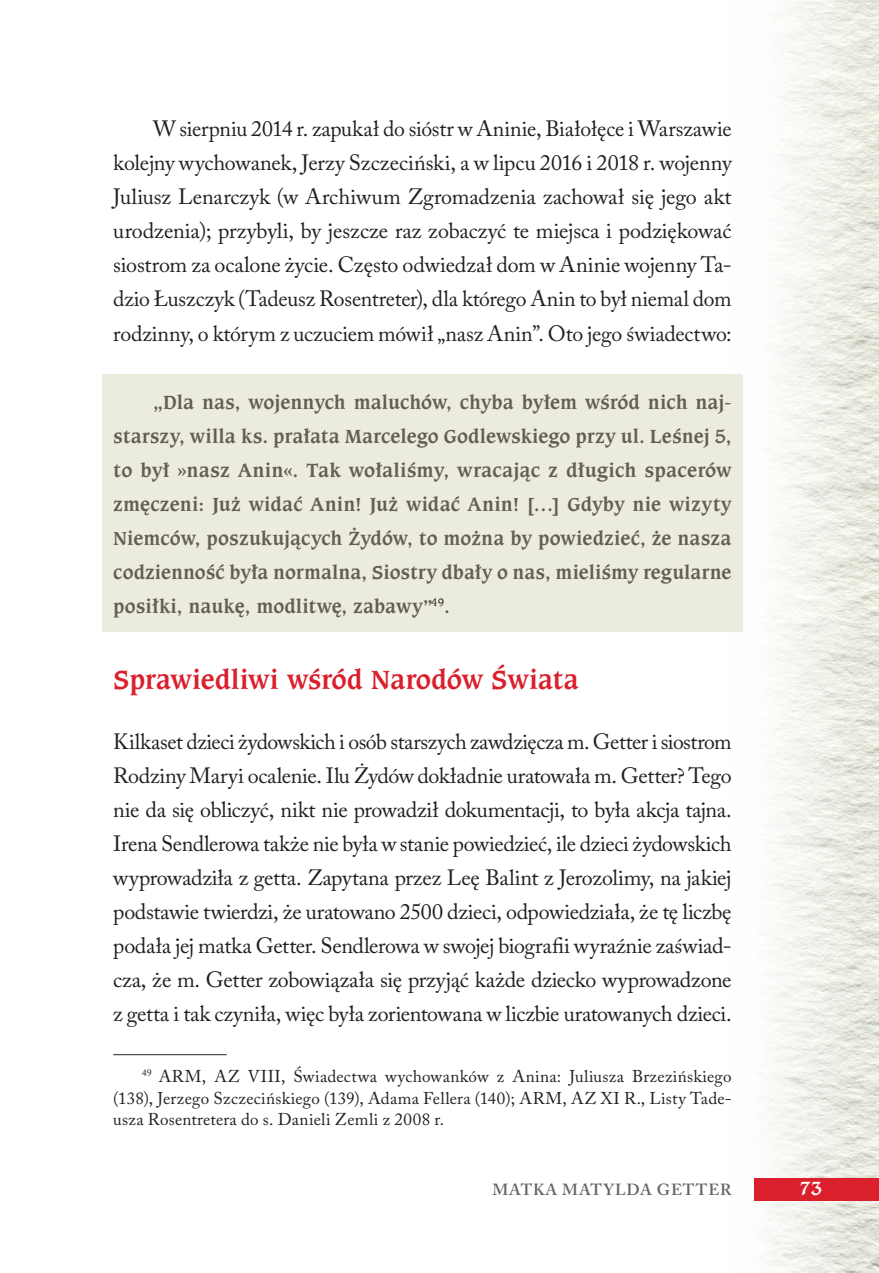
<style>
.page{position:relative;width:879px;height:1273px;background:#fff}
.page>*{position:absolute;margin:0;border:0;box-sizing:border-box;transform-origin:0 0}
.t1{font:700 28px "Caxton Bk EU";letter-spacing:-.01em;color:#da202d}
.t2{font:22px/34px "Adobe Caslon Pro";letter-spacing:-.01em;color:#231f20;text-align:justify}
.t3{font:700 20px/34px "Caxton Bk EU";color:#625e51;text-align:justify}
.t4{font:700 20px "Caxton Bk EU";color:#fff}
.t5{font:17px/21.6px "Adobe Caslon Pro";letter-spacing:.015em;color:#231f20;text-align:justify}
.t6{font:600 16px "Adobe Caslon Pro";letter-spacing:.055em;color:#636366}
</style>
<div class="page">
<img style="left:731px;top:0;width:147px;height:1272px">
<div style="left:754px;top:1177px;width:124px;height:23px;background:#da202d"></div>
<div style="left:102px;top:374px;width:641px;height:257px;background:#ebebde"></div>
<hr style="left:113px;top:1053px;width:114px;height:1px;background:#231f20">
<p class="t2" style="left:113px;top:112px;width:619px;text-indent:40px">W sierpniu 2014 r. zapukał do sióstr w Aninie, Białołęce i Warszawie kolejny wychowanek, Jerzy Szczeciński, a w lipcu 2016 i 2018 r. wojenny Juliusz Lenarczyk (w Archiwum Zgromadzenia zachował się jego akt urodzenia); przybyli, by jeszcze raz zobaczyć te miejsca i podziękować siostrom za ocalone życie. Często odwiedzał dom w Aninie wojenny Ta&shy;dzio Łuszczyk (Tadeusz Rosentreter), dla którego Anin to był niemal dom rodzinny, o którym z uczuciem mówił „nasz Anin”. Oto jego świadectwo:</p>
<p class="t3" style="left:113px;top:385px;width:619px;text-indent:40px">„Dla nas, wojennych maluchów, chyba byłem wśród nich naj&shy;starszy, willa ks. prałata Marcelego Godlewskiego przy ul. Leśnej 5, to był »nasz Anin«. Tak wołaliśmy, wracając z długich spacerów zmęczeni: Już widać Anin! Już widać Anin! […] Gdyby nie wizyty Niemców, poszukujących Żydów, to można by powiedzieć, że nasza codzienność była normalna, Siostry dbały o nas, mieliśmy regularne posiłki, naukę, modlitwę, zabawy”<sup>49</sup>.</p>
<p class="t1" style="left:113px;top:661px;width:467px">Sprawiedliwi wśród Narodów Świata</p>
<p class="t2" style="left:113px;top:724px;width:620px">Kilkaset dzieci żydowskich i osób starszych zawdzięcza m. Getter i siostrom Rodziny Maryi ocalenie. Ilu Żydów dokładnie uratowała m. Getter? Tego nie da się obliczyć, nikt nie prowadził dokumentacji, to była akcja tajna.<br>Irena Sendlerowa także nie była w stanie powiedzieć, ile dzieci żydowskich wyprowadziła z getta. Zapytana przez Leę Balint z Jerozolimy, na jakiej podstawie twierdzi, że uratowano 2500 dzieci, odpowiedziała, że tę liczbę podała jej matka Getter. Sendlerowa w swojej biografii wyraźnie zaświad&shy;cza, że m. Getter zobowiązała się przyjąć każde dziecko wyprowadzone z getta i tak czyniła, więc była zorientowana w liczbie uratowanych dzieci.</p>
<p class="t5" style="left:113px;top:1065px;width:619px;text-indent:28px"><sup>49</sup> ARM, AZ VIII, Świadectwa wychowanków z Anina: Juliusza Brzezińskiego (138), Jerzego Szczecińskiego (139), Adama Fellera (140); ARM, AZ XI R., Listy Tade&shy;usza Rosentretera do s. Danieli Zemli z 2008 r.</p>
<p class="t6" style="left:492px;top:1179px;width:240px">MATKA MATYLDA GETTER</p>
<p class="t4" style="left:798px;top:1175px;width:25px">73</p>
</div>
